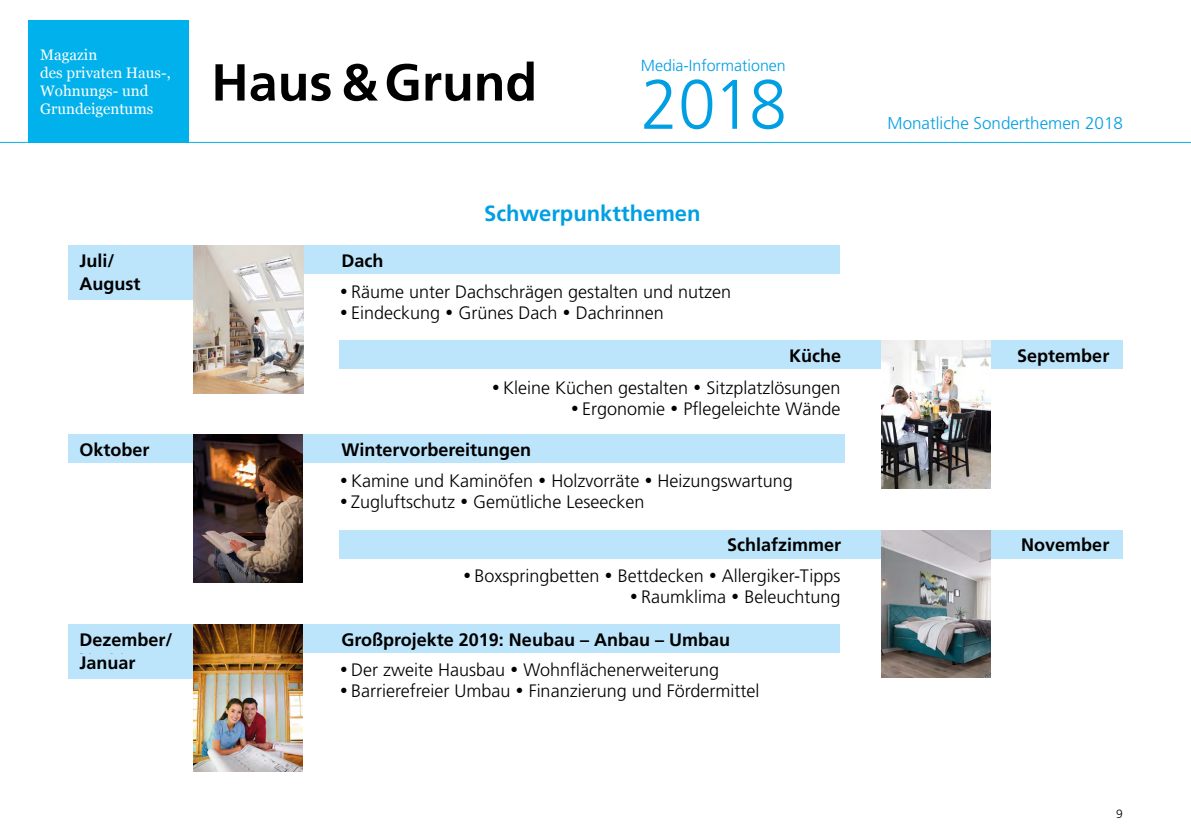
<style>
.page{position:relative;width:1191px;height:840px;background:#fff}
.page>*{position:absolute;margin:0;border:0;box-sizing:border-box;transform-origin:0 0}
.t1{font:300 70px "Frutiger";color:#009fe3;scale:.96 1}
.t2{font:700 52px "Frutiger";color:#000}
.t3{font:700 22px "Frutiger";color:#009fe3}
.t4{font:300 18px/20.8px "Frutiger";color:#000}
.t5{font:700 18px/16px "Frutiger";color:#000}
.t6{font:300 17px "Frutiger";color:#009fe3}
.t7{font:300 16px "Frutiger";color:#009fe3}
.t8{font:15.2px/18px "Georgia";color:#fff}
.t9{font:300 12px "Frutiger";color:#000}
</style>
<div class="page">
<div style="left:28px;top:20px;width:161px;height:122px;background:#00b1eb"></div>
<div style="left:68px;top:638px;width:133px;height:40px;background:#bce4fa"></div>
<div style="left:68px;top:260px;width:133px;height:39px;background:#bce4fa"></div>
<div style="left:68px;top:624px;width:772px;height:28px;background:#bce4fa"></div>
<div style="left:68px;top:245px;width:772px;height:29px;background:#bce4fa"></div>
<img style="left:194px;top:624px;width:108px;height:147px">
<div style="left:340px;top:530px;width:783px;height:28px;background:#bce4fa"></div>
<img style="left:881px;top:530px;width:109px;height:147px">
<div style="left:68px;top:434px;width:776px;height:29px;background:#bce4fa"></div>
<img style="left:194px;top:434px;width:108px;height:147px">
<div style="left:340px;top:340px;width:783px;height:29px;background:#bce4fa"></div>
<img style="left:881px;top:340px;width:109px;height:148px">
<hr style="left:0;top:142px;width:1191px;height:1px;background:#00b1eb">
<img style="left:194px;top:245px;width:109px;height:148px">
<p class="t8" style="left:40px;top:45px;width:132px">Magazin<br>des privaten Haus-,<br>Wohnungs- und<br>Grundeigentums</p>
<h2 class="t2" style="left:211px;top:52px;width:327px">Haus &amp; Grund</h2>
<p class="t7" style="left:641px;top:56px;width:146px">Media-Informationen</p>
<h1 class="t1" style="left:641px;top:65px;width:153px">2018</h1>
<p class="t3" style="left:484px;top:201px;width:218px">Schwerpunktthemen</p>
<p class="t5" style="left:79px;top:252px;width:37px">Juli/</p>
<p class="t5" style="left:341px;top:252px;width:43px">Dach</p>
<p class="t5" style="left:79px;top:275px;width:62px">August</p>
<p class="t4" style="left:351px;top:281px;width:382px">Räume unter Dachschrägen gestalten und nutzen<br>Eindeckung • Grünes Dach • Dachrinnen</p>
<p class="t6" style="left:887px;top:113px;width:237px">Monatliche Sonderthemen 2018</p>
<p class="t5" style="left:789px;top:347px;width:54px">Küche</p>
<p class="t5" style="left:1017px;top:347px;width:94px">September</p>
<p class="t4" style="left:503px;top:377px;width:339px;text-align:right">Kleine Küchen gestalten • Sitzplatzlösungen<br>Ergonomie • Pflegeleichte Wände</p>
<p class="t5" style="left:79px;top:441px;width:72px">Oktober</p>
<p class="t5" style="left:341px;top:441px;width:191px">Wintervorbereitungen</p>
<p class="t4" style="left:351px;top:470px;width:443px">Kamine und Kaminöfen • Holzvorräte • Heizungswartung<br>Zugluftschutz • Gemütliche Leseecken</p>
<p class="t5" style="left:727px;top:536px;width:116px">Schlafzimmer</p>
<p class="t5" style="left:1021px;top:536px;width:90px">November</p>
<p class="t4" style="left:474px;top:565px;width:367px;text-align:right">Boxspringbetten • Bettdecken • Allergiker-Tipps<br>Raumklima • Beleuchtung</p>
<p class="t5" style="left:79px;top:631px;width:95px">Dezember/</p>
<p class="t5" style="left:341px;top:631px;width:390px">Großprojekte 2019: Neubau – Anbau – Umbau</p>
<p class="t5" style="left:79px;top:638px;width:58px">Januar<br>Januar</p>
<p class="t4" style="left:351px;top:659px;width:410px">Der zweite Hausbau • Wohnflächenerweiterung<br>Barrierefreier Umbau • Finanzierung und Fördermittel</p>
<p class="t9" style="left:1116px;top:806px;width:8px">9</p>
</div>
